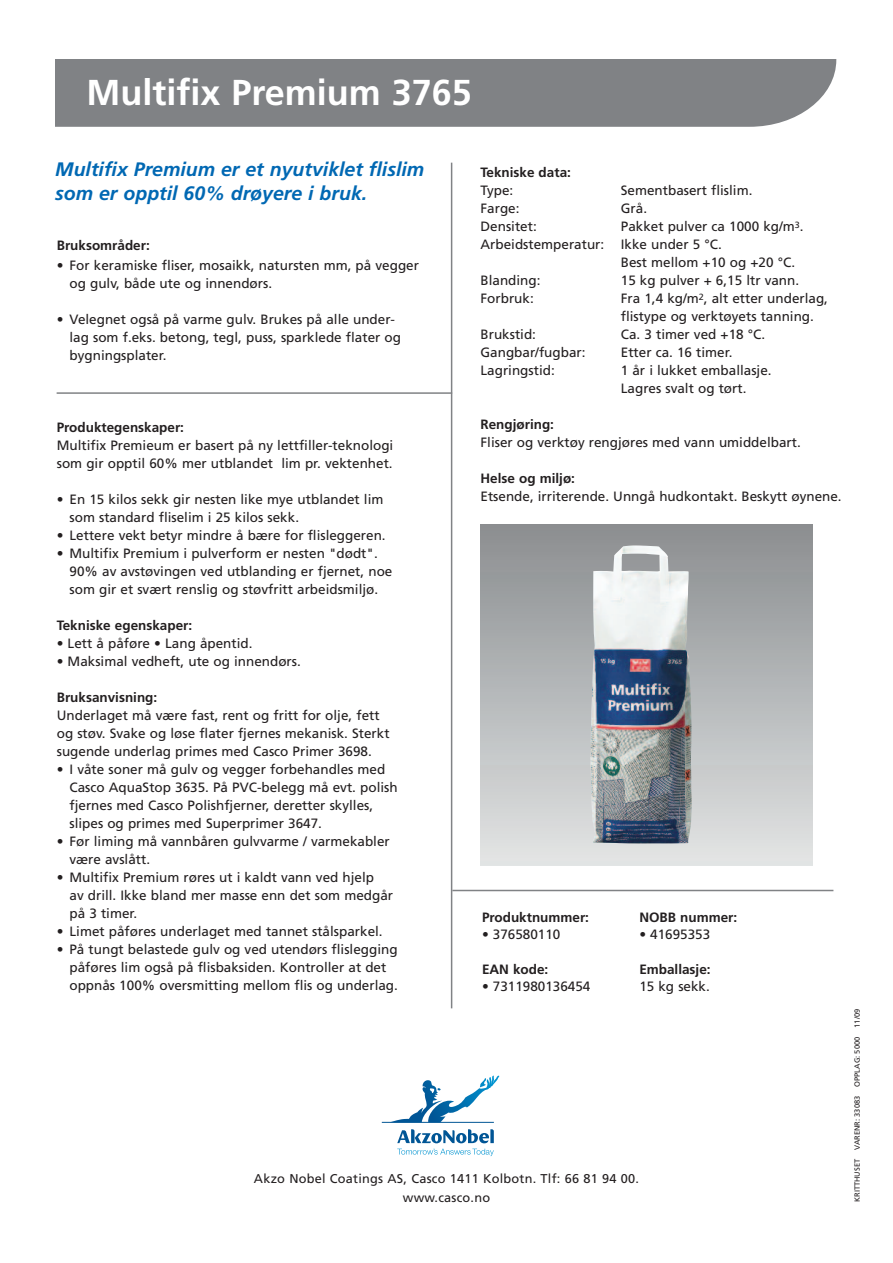
<style>
.page{position:relative;width:893px;height:1263px;background:#fff}
.page>*{position:absolute;margin:0;border:0;box-sizing:border-box;transform-origin:0 0}
.t1{font:700 36px "Frutiger";color:#fff}
.t2{font:italic 700 19.5px/23.4px "Frutiger";color:#0168b3}
.t3{font:13.5px/18px "Frutiger";color:#231f20}
.t4{font:700 13.5px "Frutiger";color:#231f20}
.t5{font:12.75px/19.5px "Frutiger";letter-spacing:.015em;color:#231f20;text-align:center}
.t6{font:7.5px "Frutiger";color:#231f20}
</style>
<div class="page">
<div style="left:55px;top:60px;width:39px;height:67px;background:#808285"></div>
<div style="left:94px;top:60px;width:742px;height:67px;background:#808285"></div>
<hr style="left:451px;top:163px;width:1px;height:845px;background:#808285">
<hr style="left:452px;top:890px;width:381px;height:1px;background:#808285">
<svg style="left:390px;top:1075px;width:110px;height:47px"></svg>
<svg style="left:397px;top:1129px;width:97px;height:14px"></svg>
<svg style="left:397px;top:1149px;width:97px;height:7px"></svg>
<hr style="left:382px;top:1122px;width:112px;height:1px;background:#005595">
<hr style="left:57px;top:392px;width:395px;height:2px;background:#808285">
<div style="left:480px;top:525px;width:332px;height:340px;background:linear-gradient(to bottom,#8b8e90,#e1e4e4)"></div>
<img style="left:590px;top:545px;width:102px;height:298px">
<h1 class="t1" style="left:87px;top:78px;width:387px">Multifix Premium 3765</h1>
<h2 class="t2" style="left:55px;top:159px;width:370px">Multifix Premium er et nyutviklet flislim som er opptil 60% drøyere i bruk.</h2>
<p class="t4" style="left:57px;top:240px;width:94px">Bruksområder:</p>
<p class="t3" style="left:70px;top:257px;width:351px;text-indent:-13px">• For keramiske fliser, mosaikk, natursten mm, på vegger og gulv, både ute og innendørs.</p>
<p class="t3" style="left:70px;top:311px;width:333px;text-indent:-13px">• Velegnet også på varme gulv. Brukes på alle under&shy;lag som f.eks. betong, tegl, puss, sparklede flater og bygningsplater.</p>
<p class="t4" style="left:57px;top:422px;width:129px">Produktegenskaper:</p>
<p class="t3" style="left:57px;top:437px;width:338px">Multifix Premieum er basert på ny lettfiller-teknologi som gir opptil 60% mer utblandet lim pr. vektenhet.</p>
<p class="t3" style="left:70px;top:491px;width:315px;text-indent:-13px">• En 15 kilos sekk gir nesten like mye utblandet lim som standard fliselim i 25 kilos sekk.</p>
<p class="t3" style="left:57px;top:527px;width:330px">• Lettere vekt betyr mindre å bære for flisleggeren.</p>
<p class="t3" style="left:70px;top:545px;width:324px;text-indent:-13px">• Multifix Premium i pulverform er nesten "dødt".<br>90% av avstøvingen ved utblanding er fjernet, noe som gir et svært renslig og støvfritt arbeidsmiljø.</p>
<p class="t4" style="left:57px;top:620px;width:137px">Tekniske egenskaper:</p>
<p class="t3" style="left:57px;top:635px;width:197px">• Lett å påføre • Lang åpentid.</p>
<p class="t3" style="left:57px;top:653px;width:246px">• Maksimal vedheft, ute og innendørs.</p>
<p class="t4" style="left:57px;top:692px;width:102px">Bruksanvisning:</p>
<p class="t3" style="left:57px;top:707px;width:334px">Underlaget må være fast, rent og fritt for olje, fett og støv. Svake og løse flater fjernes mekanisk. Sterkt sugende underlag primes med Casco Primer 3698.</p>
<p class="t3" style="left:70px;top:761px;width:330px;text-indent:-13px">• I våte soner må gulv og vegger forbehandles med Casco AquaStop 3635. På PVC-belegg må evt. polish fjernes med Casco Polishfjerner, deretter skylles, slipes og primes med Superprimer 3647.</p>
<p class="t3" style="left:70px;top:833px;width:322px;text-indent:-13px">• Før liming må vannbåren gulvvarme / varmekabler være avslått.</p>
<p class="t3" style="left:69px;top:869px;width:325px;text-indent:-13px">• Multifix Premium røres ut i kaldt vann ved hjelp<br>av drill. Ikke bland mer masse enn det som medgår på 3 timer.</p>
<p class="t3" style="left:57px;top:923px;width:327px">• Limet påføres underlaget med tannet stålsparkel.</p>
<p class="t3" style="left:69px;top:941px;width:330px;text-indent:-13px">• På tungt belastede gulv og ved utendørs flislegging påføres lim også på flisbaksiden. Kontroller at det oppnås 100% oversmitting mellom flis og underlag.</p>
<p class="t4" style="left:480px;top:167px;width:92px">Tekniske data:</p>
<p class="t3" style="left:480px;top:182px;width:34px">Type:</p>
<p class="t3" style="left:621px;top:182px;width:133px">Sementbasert flislim.</p>
<p class="t3" style="left:480px;top:200px;width:41px">Farge:</p>
<p class="t3" style="left:621px;top:200px;width:28px">Grå.</p>
<p class="t3" style="left:480px;top:218px;width:58px">Densitet:</p>
<p class="t3" style="left:621px;top:218px;width:184px">Pakket pulver ca 1000 kg/m<sup>3</sup>.</p>
<p class="t3" style="left:480px;top:236px;width:243px">Arbeidstemperatur: Ikke under 5 °C.</p>
<p class="t3" style="left:621px;top:254px;width:176px">Best mellom +10 og +20 °C.</p>
<p class="t3" style="left:480px;top:272px;width:61px">Blanding:</p>
<p class="t3" style="left:621px;top:272px;width:180px">15 kg pulver + 6,15 ltr vann.</p>
<p class="t3" style="left:480px;top:290px;width:55px">Forbruk:</p>
<p class="t3" style="left:621px;top:290px;width:209px">Fra 1,4 kg/m<sup>2</sup>, alt etter underlag, flistype og verktøyets tanning.</p>
<p class="t3" style="left:480px;top:326px;width:57px">Brukstid:</p>
<p class="t3" style="left:621px;top:326px;width:146px">Ca. 3 timer ved +18 °C.</p>
<p class="t3" style="left:480px;top:344px;width:106px">Gangbar/fugbar:</p>
<p class="t3" style="left:621px;top:344px;width:113px">Etter ca. 16 timer.</p>
<p class="t3" style="left:480px;top:362px;width:76px">Lagringstid:</p>
<p class="t3" style="left:621px;top:362px;width:152px">1 år i lukket emballasje.<br>Lagres svalt og tørt.</p>
<p class="t4" style="left:480px;top:419px;width:75px">Rengjøring:</p>
<p class="t3" style="left:480px;top:434px;width:322px">Fliser og verktøy rengjøres med vann umiddelbart.</p>
<p class="t4" style="left:480px;top:473px;width:96px">Helse og miljø:</p>
<p class="t3" style="left:480px;top:488px;width:363px">Etsende, irriterende. Unngå hudkontakt. Beskytt øynene.</p>
<p class="t4" style="left:482px;top:912px;width:109px">Produktnummer:</p>
<p class="t3" style="left:482px;top:926px;width:80px">• 376580110</p>
<p class="t4" style="left:482px;top:964px;width:68px">EAN kode:</p>
<p class="t3" style="left:482px;top:978px;width:110px">• 7311980136454</p>
<p class="t4" style="left:639px;top:912px;width:99px">NOBB nummer:</p>
<p class="t3" style="left:639px;top:926px;width:72px">• 41695353</p>
<p class="t4" style="left:639px;top:964px;width:73px">Emballasje:</p>
<p class="t3" style="left:639px;top:978px;width:72px">15 kg sekk.</p>
<p class="t5" style="left:254px;top:1169px;width:387px">Akzo Nobel Coatings AS, Casco 1411 Kolbotn. Tlf: 66 81 94 00. www.casco.no</p>
<p class="t6" style="left:854px;top:1202px;width:195px;rotate:-90deg">KRITTHUSET VARENR: 33083 OPPLAG: 5000 11/09</p>
</div>
